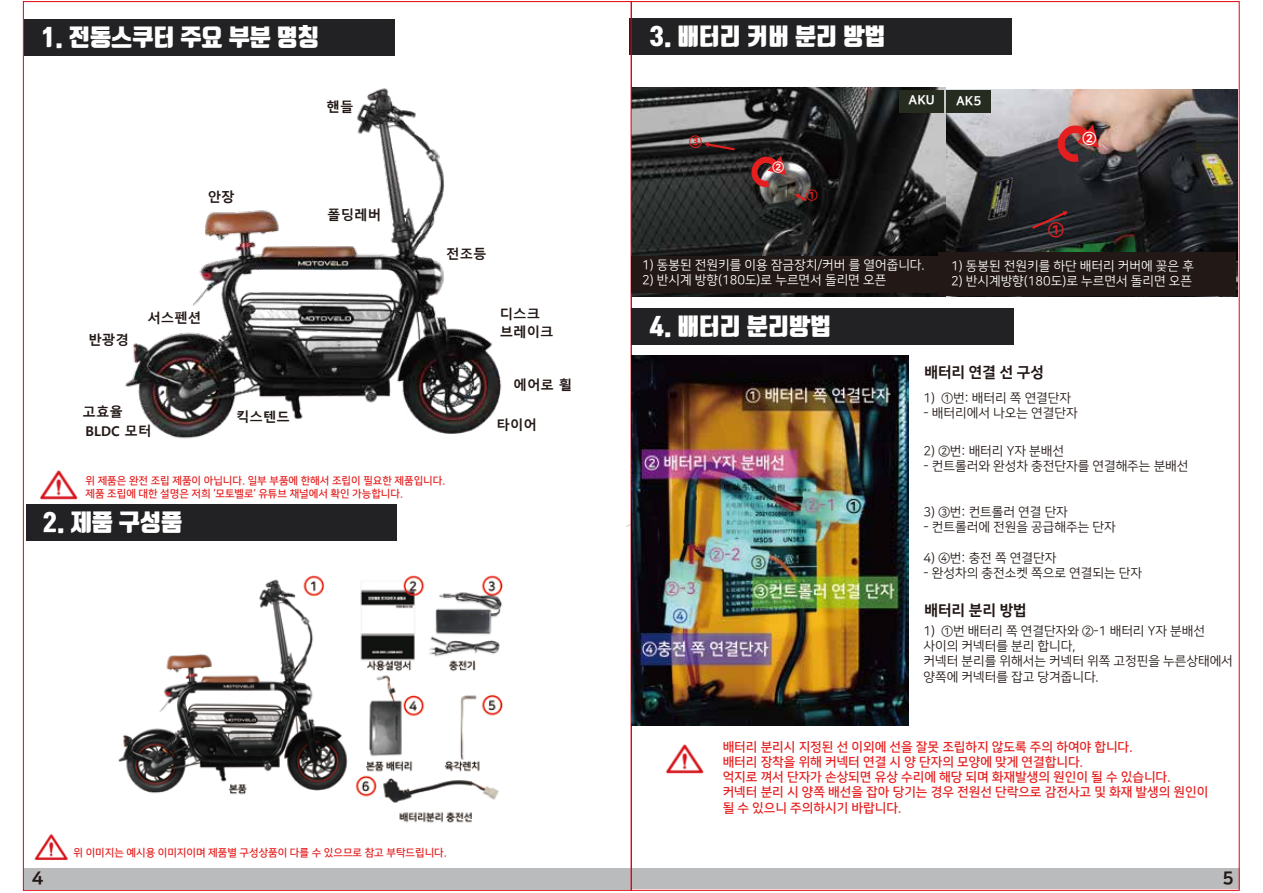
<style>
.page{position:relative;width:1263px;height:893px;background:#fff}
.page>*{position:absolute;margin:0;border:0;box-sizing:border-box;transform-origin:0 0}
.t1{font:23.25px "Tmon Monsori OTF Black";color:#fff}
.t2{font:18px "Nanum Square EB";color:#221815}
.t3{font:17.25px "Nanum Square EB";color:#e51f1f}
.t4{font:15.3px "Nanum Square EB";color:#fff}
.t5{font:14.85px "Nanum Square EB";color:#221815}
.t6{font:14.1px "Nanum Square EB";color:#e51f1f}
.t7{font:700 13.5px/17.7px "Malgun Gothic";color:#221815}
.t8{font:12.75px/15.3px "Nanum Square R";color:#221815}
.t9{font:12.75px/15.3px "Nanum Square B";color:#e51f1f}
.t10{font:12.75px "Nanum Square R";color:#fff}
.t11{font:12.75px "Nanum Square EB";color:#fff}
.t12{font:12.75px "Nanum Square EB";color:#e51f1f}
.t13{font:10.5px/12.6px "Nanum Square B";color:#e51f1f}
</style>
<div class="page">
<div style="left:24px;top:868px;width:607px;height:21px;background:#babbbd"></div>
<div style="left:632px;top:868px;width:608px;height:21px;background:#babbbd"></div>
<img style="left:40px;top:470px;width:38px;height:30px">
<img style="left:34px;top:833px;width:34px;height:27px">
<div style="left:27px;top:504px;width:370px;height:36px;background:#222224"></div>
<img style="left:22px;top:14px;width:612px;height:448px">
<img style="left:945px;top:89px;width:292px;height:208px">
<img style="left:633px;top:87px;width:312px;height:209px">
<div style="left:629px;top:18px;width:383px;height:36px;background:#222224"></div>
<div style="left:631px;top:308px;width:383px;height:36px;background:#222224"></div>
<div style="left:899px;top:90px;width:44px;height:22px;background:#272c20"></div>
<svg style="left:750px;top:156px;width:36px;height:31px"></svg>
<svg style="left:795px;top:193px;width:14px;height:10px"></svg>
<svg style="left:704px;top:142px;width:33px;height:10px"></svg>
<svg style="left:1056px;top:125px;width:43px;height:37px;background:#8d3738"></svg>
<svg style="left:626px;top:512px;width:5px;height:15px"></svg>
<svg style="left:1030px;top:210px;width:38px;height:21px"></svg>
<img style="left:666px;top:744px;width:38px;height:30px">
<div style="left:946px;top:90px;width:45px;height:23px;background:#272c20"></div>
<div style="left:632px;top:256px;width:310px;height:37px;background:#221815"></div>
<div style="left:939px;top:252px;width:297px;height:44px;background:#221815"></div>
<img style="left:631px;top:356px;width:277px;height:370px">
<img style="left:118px;top:575px;width:385px;height:248px">
<h1 class="t1" style="left:41px;top:24px;width:279px">1. 전동스쿠터 주요 부분 명칭</h1>
<p class="t7" style="left:327px;top:99px;width:28px">핸들</p>
<p class="t7" style="left:208px;top:188px;width:28px">안장</p>
<p class="t7" style="left:327px;top:206px;width:55px">폴딩레버</p>
<p class="t7" style="left:446px;top:245px;width:42px">전조등</p>
<p class="t7" style="left:88px;top:331px;width:42px">반광경</p>
<p class="t7" style="left:147px;top:309px;width:55px">서스펜션</p>
<p class="t7" style="left:83px;top:403px;width:70px;line-height:18.5px">고효율<br>BLDC 모터</p>
<p class="t7" style="left:236px;top:408px;width:55px">킥스텐드</p>
<p class="t13" style="left:86px;top:475px;width:361px">위 제품은 완전 조립 제품이 아닙니다. 일부 부품에 한해서 조립이 필요한 제품입니다. 제품 조립에 대한 설명은 저희 ‘모토벨로’ 유튜브 채널에서 확인 가능합니다.</p>
<h1 class="t1" style="left:43px;top:509px;width:141px">2. 제품 구성품</h1>
<h1 class="t1" style="left:41px;top:513px;width:141px">3. 제품 구성품</h1>
<p class="t7" style="left:500px;top:306px;width:55px">디스크 브레이크</p>
<p class="t7" style="left:514px;top:376px;width:60px">에어로 휠</p>
<p class="t7" style="left:497px;top:416px;width:42px">타이어</p>
<p class="t13" style="left:74px;top:847px;width:375px">위 이미지는 예시용 이미지이며 제품별 구성상품이 다를 수 있으므로 참고 부탁드립니다.</p>
<h1 class="t1" style="left:650px;top:23px;width:237px">3. 배터리 커버 분리 방법</h1>
<p class="t6" style="left:689px;top:134px;width:14px">③</p>
<p class="t11" style="left:772px;top:160px;width:13px">②</p>
<p class="t12" style="left:806px;top:188px;width:13px">①</p>
<p class="t11" style="left:908px;top:93px;width:28px">AKU</p>
<p class="t10" style="left:642px;top:258px;width:284px">1) 동봉된 전원키를 이용 잠금장치/커버 를 열어줍니다.</p>
<p class="t10" style="left:642px;top:274px;width:246px">2) 반시계 방향(180도)로 누르면서 돌리면 오픈</p>
<h1 class="t1" style="left:650px;top:313px;width:183px">4. 배터리 분리방법</h1>
<p class="t11" style="left:956px;top:94px;width:27px">AK5</p>
<p class="t4" style="left:1082px;top:130px;width:15px">②</p>
<h3 class="t3" style="left:1048px;top:220px;width:17px">①</h3>
<p class="t10" style="left:951px;top:259px;width:244px">1) 동봉된 전원키를 하단 배터리 커버에 꽂은 후</p>
<p class="t10" style="left:951px;top:274px;width:243px">2) 반시계방향(180도)로 누르면서 돌리면 오픈</p>
<p class="t5" style="left:924px;top:365px;width:121px">배터리 연결 선 구성</p>
<p class="t8" style="left:923px;top:390px;width:149px">1) ①번: 배터리 쪽 연결단자</p>
<p class="t8" style="left:923px;top:406px;width:156px">- 배터리에서 나오는 연결단자</p>
<p class="t8" style="left:923px;top:444px;width:142px">2) ②번: 배터리 Y자 분배선</p>
<p class="t8" style="left:923px;top:459px;width:266px">- 컨트롤러와 완성차 충전단자를 연결해주는 분배선</p>
<p class="t8" style="left:923px;top:504px;width:146px">3) ③번: 컨트롤러 연결 단자</p>
<p class="t8" style="left:923px;top:520px;width:194px">- 컨트롤러에 전원을 공급해주는 단자</p>
<p class="t8" style="left:923px;top:550px;width:134px">4) ④번: 충전 쪽 연결단자</p>
<p class="t8" style="left:923px;top:566px;width:220px">- 완성차의 충전소켓 쪽으로 연결되는 단자</p>
<p class="t5" style="left:924px;top:603px;width:104px">배터리 분리 방법</p>
<p class="t8" style="left:923px;top:623px;width:311px">1) ①번 배터리 쪽 연결단자와 ②-1 배터리 Y자 분배선 사이의 커넥터를 분리 합니다,<br>커넥터 분리를 위해서는 커넥터 위쪽 고정핀을 누른상태에서 양쪽에 커넥터를 잡고 당겨줍니다.</p>
<p class="t9" style="left:723px;top:739px;width:487px">배터리 분리시 지정된 선 이외에 선을 잘못 조립하지 않도록 주의 하여야 합니다.<br>배터리 장착을 위해 커넥터 연결 시 양 단자의 모양에 맞게 연결합니다.<br>억지로 껴서 단자가 손상되면 유상 수리에 해당 되며 화재발생의 원인이 될 수 있습니다. 커넥터 분리 시 양쪽 배선을 잡아 당기는 경우 전원선 단락으로 감전사고 및 화재 발생의 원인이 될 수 있으니 주의하시기 바랍니다.</p>
<h2 class="t2" style="left:32px;top:869px;width:13px">4</h2>
<h2 class="t2" style="left:1222px;top:869px;width:13px">5</h2>
</div>
